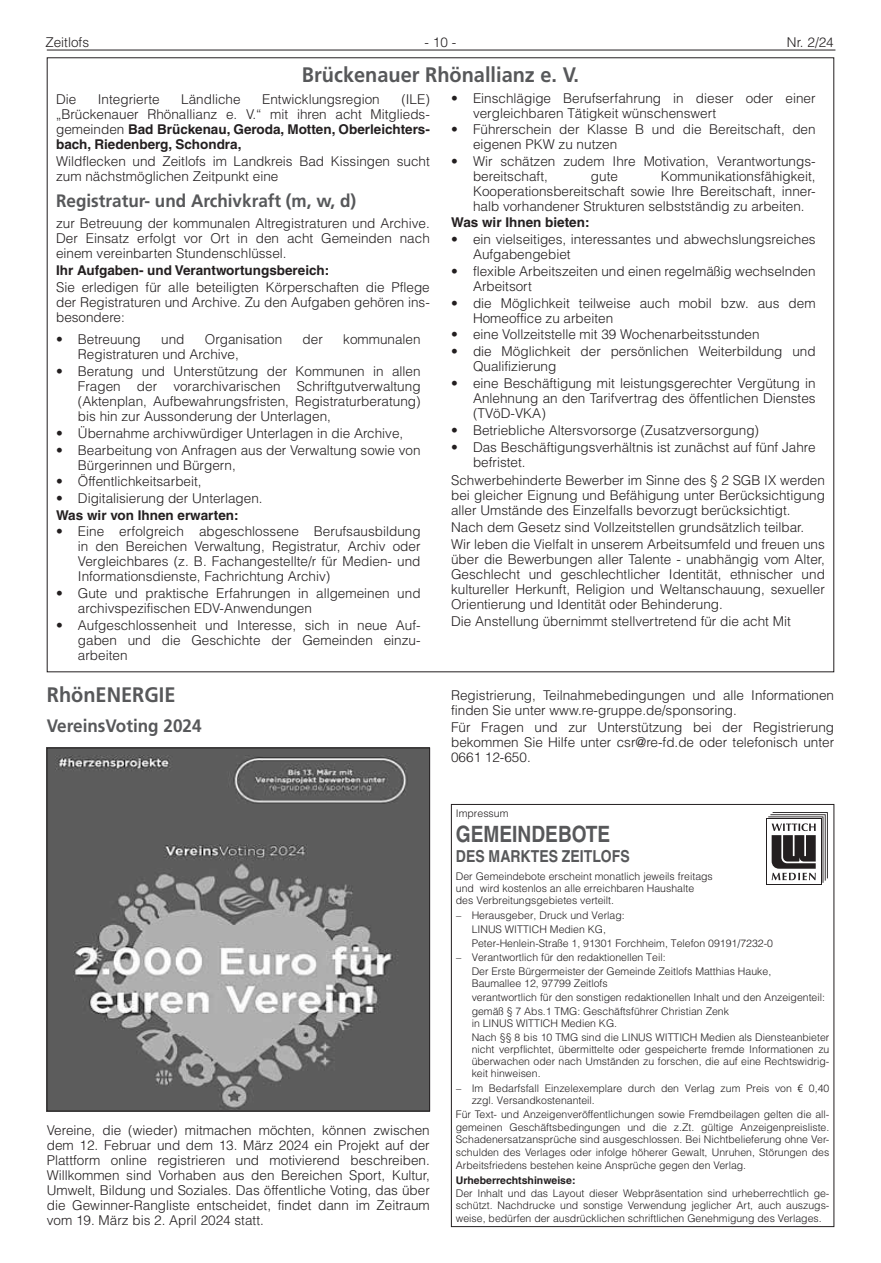
<style>
.page{position:relative;width:881px;height:1263px;background:#fff}
.page>*{position:absolute;margin:0;border:0;box-sizing:border-box;transform-origin:0 0}
.t1{font:700 22.5px "Helvetica LT";color:#57585a;scale:.85 1}
.t2{font:700 21px "Frutiger LT";color:#57585a;scale:.95 1}
.t3{font:700 18px "Frutiger LT";color:#57585a;scale:.95 1}
.t4{font:700 16.5px "Helvetica LT";color:#57585a;scale:.85 1}
.t5{font:300 13.5px/15px "Helvetica LT";color:#231f20}
.t6{font:700 13.5px/15px "Helvetica LT";color:#231f20;text-align:justify}
.t7{font:300 10.5px/14.1px "Helvetica LT";color:#231f20}
.t8{font:700 10.5px "Helvetica LT";color:#231f20}
.s1{font-weight:300}
.s2{font-family:"Linotype Euro Font Ato F";font-weight:400}
</style>
<div class="page">
<hr style="left:47px;top:50px;width:788px;height:1px;background:#231f20">
<img style="left:49px;top:750px;width:378px;height:359px">
<div style="left:47px;top:748px;width:382px;height:363px;border:1px solid #231f20"></div>
<svg style="left:766px;top:884px;width:55px;height:1px"></svg>
<svg style="left:768px;top:812px;width:59px;height:71px"></svg>
<p class="t5" style="left:45px;top:34px;width:45px">Zeitlofs</p>
<p class="t5" style="left:424px;top:34px;width:33px">- 10 -</p>
<p class="t5" style="left:786px;top:34px;width:48px">Nr. 2/24</p>
<h2 class="t2" style="left:302px;top:63px;width:293px">Brückenauer Rhönallianz e. V.</h2>
<p class="t6" style="left:56px;top:91px;width:375px;text-indent:345px"><span class="s1">(ILE) „Brückenauer Rhönallianz e. V.“ mit ihren acht Mitglieds&shy;gemeinden</span> Bad Brückenau, Geroda, Motten, Oberleichters&shy;bach, Riedenberg, Schondra,</p>
<p class="t5" style="left:56px;top:153px;width:375px">Wildflecken und Zeitlofs im Landkreis Bad Kissingen sucht zum nächstmöglichen Zeitpunkt eine</p>
<h3 class="t3" style="left:56px;top:190px;width:317px">Registratur- und Archivkraft (m, w, d)</h3>
<p class="t5" style="left:56px;top:216px;width:375px;text-align:justify">zur Betreuung der kommunalen Altregistraturen und Archive.<br>Der Einsatz erfolgt vor Ort in den acht Gemeinden nach einem vereinbarten Stundenschlüssel.</p>
<p class="t6" style="left:56px;top:263px;width:274px">Ihr Aufgaben- und Verantwortungsbereich:</p>
<p class="t5" style="left:56px;top:280px;width:375px;text-align:justify">Sie erledigen für alle beteiligten Körperschaften die Pflege der Registraturen und Archive. Zu den Aufgaben gehören ins&shy;besondere:</p>
<p class="t5" style="left:56px;top:332px;width:86px">• Betreuung</p>
<p class="t5" style="left:161px;top:332px;width:25px">und</p>
<p class="t5" style="left:205px;top:332px;width:79px">Organisation</p>
<p class="t5" style="left:302px;top:332px;width:22px">der</p>
<p class="t5" style="left:343px;top:332px;width:79px">kommunalen</p>
<p class="t5" style="left:78px;top:347px;width:162px">Registraturen und Archive,</p>
<p class="t5" style="left:78px;top:364px;width:344px;text-align:justify;text-indent:-22px">• Beratung und Unterstützung der Kommunen in allen Fragen der vorarchivarischen Schriftgutverwaltung (Aktenplan, Aufbewahrungsfristen, Registraturberatung) bis hin zur Aussonderung der Unterlagen,</p>
<p class="t5" style="left:56px;top:425px;width:348px">• Übernahme archivwürdiger Unterlagen in die Archive,</p>
<p class="t5" style="left:78px;top:442px;width:344px;text-indent:-22px">• Bearbeitung von Anfragen aus der Verwaltung sowie von<br>Bürgerinnen und Bürgern,</p>
<p class="t5" style="left:56px;top:474px;width:147px">• Öffentlichkeitsarbeit,</p>
<p class="t5" style="left:56px;top:491px;width:208px">• Digitalisierung der Unterlagen.</p>
<p class="t6" style="left:56px;top:507px;width:184px">Was wir von Ihnen erwarten:</p>
<p class="t5" style="left:78px;top:524px;width:344px;text-align:justify;text-indent:-22px">• Eine erfolgreich abgeschlossene Berufsausbildung in den Bereichen Verwaltung, Registratur, Archiv oder Vergleichbares (z. B. Fachangestellte/r für Medien- und Informationsdienste, Fachrichtung Archiv)</p>
<p class="t5" style="left:78px;top:586px;width:344px;text-indent:-22px">• Gute und praktische Erfahrungen in allgemeinen und archivspezifischen EDV-Anwendungen</p>
<p class="t5" style="left:78px;top:617px;width:344px;text-align:justify;text-indent:-22px">• Aufgeschlossenheit und Interesse, sich in neue Auf&shy;gaben und die Geschichte der Gemeinden einzu&shy;arbeiten</p>
<p class="t5" style="left:56px;top:91px;width:22px">Die</p>
<p class="t5" style="left:98px;top:91px;width:63px">Integrierte</p>
<p class="t5" style="left:181px;top:91px;width:61px">Ländliche</p>
<p class="t5" style="left:262px;top:91px;width:119px">Entwicklungsregion</p>
<h2 class="t2" style="left:47px;top:682px;width:137px">RhönENERGIE</h2>
<h3 class="t3" style="left:47px;top:715px;width:164px">VereinsVoting 2024</h3>
<p class="t5" style="left:47px;top:1122px;width:384px;text-align:justify">Vereine, die (wieder) mitmachen möchten, können zwischen dem 12. Februar und dem 13. März 2024 ein Projekt auf der Plattform online registrieren und motivierend beschreiben.<br>Willkommen sind Vorhaben aus den Bereichen Sport, Kultur, Umwelt, Bildung und Soziales. Das öffentliche Voting, das über die Gewinner-Rangliste entscheidet, findet dann im Zeitraum vom 19. März bis 2. April 2024 statt.</p>
<p class="t5" style="left:473px;top:90px;width:344px;text-indent:-22px">• Einschlägige Berufserfahrung in dieser oder einer vergleichbaren Tätigkeit wünschenswert</p>
<p class="t5" style="left:473px;top:122px;width:344px;text-indent:-22px">• Führerschein der Klasse B und die Bereitschaft, den eigenen PKW zu nutzen</p>
<p class="t5" style="left:473px;top:154px;width:344px;text-indent:-22px">• Wir schätzen zudem Ihre Motivation, Verantwortungs&shy;bereitschaft,</p>
<p class="t5" style="left:473px;top:169px;width:344px;text-align:justify;text-indent:188px">Kommunikationsfähigkeit, Kooperationsbereitschaft sowie Ihre Bereitschaft, inner&shy;halb vorhandener Strukturen selbstständig zu arbeiten.</p>
<p class="t6" style="left:451px;top:215px;width:140px">Was wir Ihnen bieten:</p>
<p class="t5" style="left:473px;top:232px;width:344px;text-indent:-22px">• ein vielseitiges, interessantes und abwechslungsreiches<br>Aufgabengebiet</p>
<p class="t5" style="left:473px;top:264px;width:344px;text-indent:-22px">• flexible Arbeitszeiten und einen regelmäßig wechselnden<br>Arbeitsort</p>
<p class="t5" style="left:473px;top:295px;width:344px;text-indent:-22px">• die Möglichkeit teilweise auch mobil bzw. aus dem<br>Homeoffice zu arbeiten</p>
<p class="t5" style="left:451px;top:327px;width:310px">• eine Vollzeitstelle mit 39 Wochenarbeitsstunden</p>
<p class="t5" style="left:473px;top:344px;width:344px;text-indent:-22px">• die Möglichkeit der persönlichen Weiterbildung und<br>Qualifizierung</p>
<p class="t5" style="left:473px;top:376px;width:344px;text-align:justify;text-indent:-22px">• eine Beschäftigung mit leistungsgerechter Vergütung in Anlehnung an den Tarifvertrag des öffentlichen Dienstes (TVöD-VKA)</p>
<p class="t5" style="left:451px;top:422px;width:309px">• Betriebliche Altersvorsorge (Zusatzversorgung)</p>
<p class="t5" style="left:473px;top:439px;width:344px;text-indent:-22px">• Das Beschäftigungsverhältnis ist zunächst auf fünf Jahre befristet.</p>
<p class="t5" style="left:451px;top:472px;width:375px;text-align:justify">Schwerbehinderte Bewerber im Sinne des § 2 SGB IX werden bei gleicher Eignung und Befähigung unter Berücksichtigung aller Umstände des Einzelfalls bevorzugt berücksichtigt.</p>
<p class="t5" style="left:451px;top:518px;width:375px;line-height:17.1px">Nach dem Gesetz sind Vollzeitstellen grundsätzlich teilbar.<br>Wir leben die Vielfalt in unserem Arbeitsumfeld und freuen uns</p>
<p class="t5" style="left:451px;top:551px;width:375px;text-align:justify">über die Bewerbungen aller Talente - unabhängig vom Alter, Geschlecht und geschlechtlicher Identität, ethnischer und kultureller Herkunft, Religion und Weltanschauung, sexueller Orientierung und Identität oder Behinderung.</p>
<p class="t5" style="left:451px;top:613px;width:341px">Die Anstellung übernimmt stellvertretend für die acht Mit</p>
<p class="t5" style="left:590px;top:169px;width:29px">gute</p>
<p class="t5" style="left:451px;top:687px;width:384px">Registrierung, Teilnahmebedingungen und alle Informationen finden Sie unter www.re-gruppe.de/sponsoring.</p>
<p class="t5" style="left:451px;top:719px;width:384px;text-align:justify">Für Fragen und zur Unterstützung bei der Registrierung bekommen Sie Hilfe unter csr@re-fd.de oder telefonisch unter 0661 12-650.</p>
<p class="t7" style="left:455px;top:806px;width:54px">Impressum</p>
<h1 class="t1" style="left:455px;top:820px;width:183px">GEMEINDEBOTE</h1>
<p class="t4" style="left:455px;top:846px;width:206px">DES MARKTES ZEITLOFS</p>
<p class="t7" style="left:455px;top:870px;width:258px;line-height:12px">Der Gemeindebote erscheint monatlich jeweils freitags und wird kostenlos an alle erreichbaren Haushalte des Verbreitungsgebietes verteilt.</p>
<p class="t7" style="left:471px;top:908px;width:303px;text-indent:-16px">– Herausgeber, Druck und Verlag:<br>LINUS WITTICH Medien KG,<br>Peter-Henlein-Straße 1, 91301 Forchheim, Telefon 09191/7232-0</p>
<p class="t7" style="left:471px;top:950px;width:301px;text-indent:-16px">– Verantwortlich für den redaktionellen Teil:<br>Der Erste Bürgermeister der Gemeinde Zeitlofs Matthias Hauke,</p>
<p class="t7" style="left:471px;top:976px;width:355px">Baumallee 12, 97799 Zeitlofs<br>verantwortlich für den sonstigen redaktionellen Inhalt und den Anzeigenteil: gemäß § 7 Abs.1 TMG: Geschäftsführer Christian Zenk</p>
<p class="t7" style="left:471px;top:1016px;width:359px">in LINUS WITTICH Medien KG.<br>Nach §§ 8 bis 10 TMG sind die LINUS WITTICH Medien als Diensteanbieter</p>
<p class="t7" style="left:471px;top:1043px;width:359px;line-height:12px;text-align:justify">nicht verpflichtet, übermittelte oder gespeicherte fremde Informationen zu überwachen oder nach Umständen zu forschen, die auf eine Rechtswidrig&shy;keit hinweisen.</p>
<p class="t7" style="left:471px;top:1082px;width:359px;line-height:12px;text-indent:-16px">– Im Bedarfsfall Einzelexemplare durch den Verlag zum Preis von <span class="s2">D</span> 0,40 zzgl. Versandkostenanteil.</p>
<p class="t7" style="left:455px;top:1108px;width:375px;line-height:12.6px;text-align:justify">Für Text- und Anzeigenveröffentlichungen sowie Fremdbeilagen gelten die all&shy;gemeinen Geschäftsbedingungen und die z.Zt. gültige Anzeigenpreisliste.<br>Schadenersatzansprüche sind ausgeschlossen. Bei Nichtbelieferung ohne Ver&shy;schulden des Verlages oder infolge höherer Gewalt, Unruhen, Störungen des Arbeitsfriedens bestehen keine Ansprüche gegen den Verlag.</p>
<p class="t8" style="left:455px;top:1174px;width:121px">Urheberrechtshinweise:</p>
<p class="t7" style="left:455px;top:1187px;width:375px;line-height:12.6px;text-align:justify">Der Inhalt und das Layout dieser Webpräsentation sind urheberrechtlich ge&shy;schützt. Nachdrucke und sonstige Verwendung jeglicher Art, auch auszugs&shy;weise, bedürfen der ausdrücklichen schriftlichen Genehmigung des Verlages.</p>
</div>
